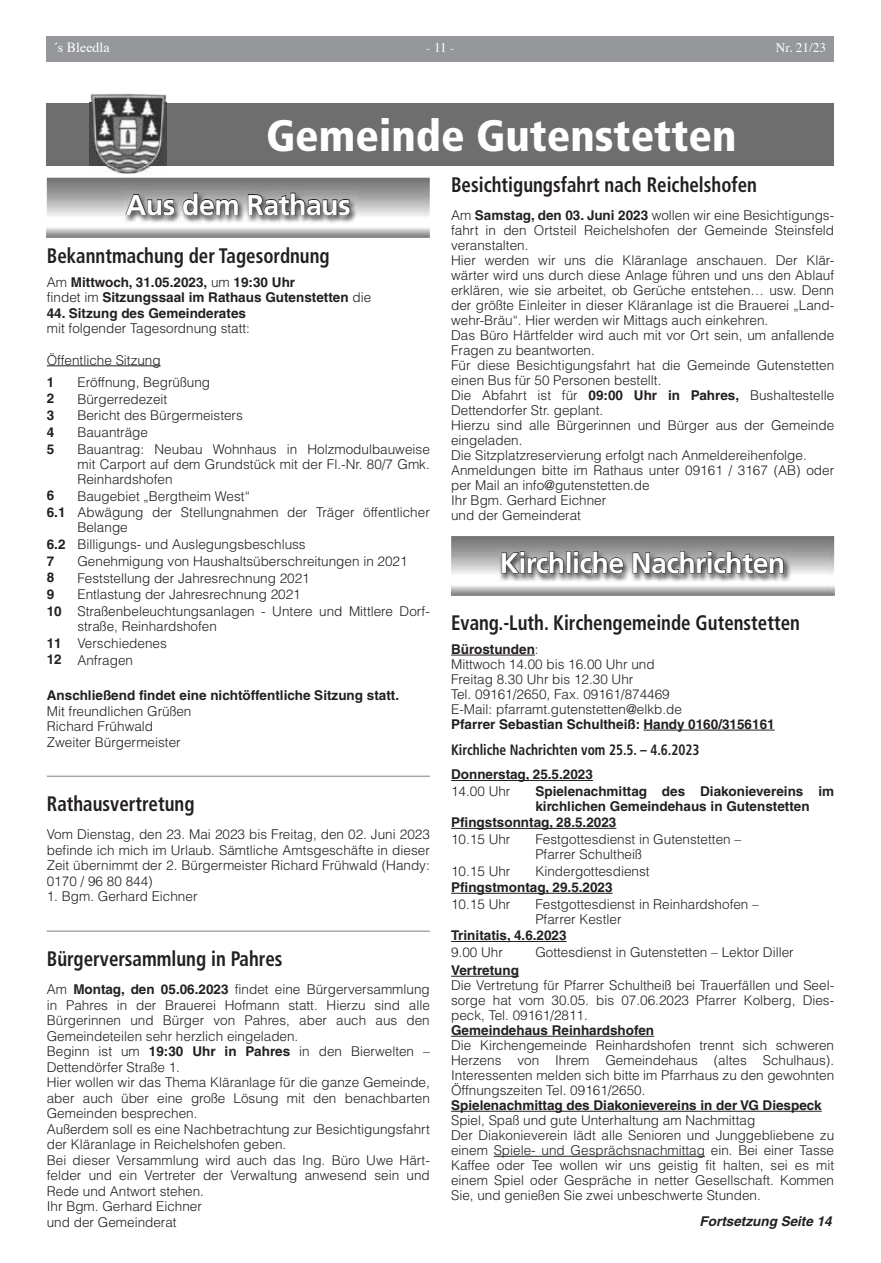
<style>
.page{position:relative;width:881px;height:1263px;background:#fff}
.page>*{position:absolute;margin:0;border:0;box-sizing:border-box;transform-origin:0 0}
.t1{font:900 condensed 43.95px "Frutiger LT";color:#fff}
.t2{font:700 28.5px "Frutiger LT";letter-spacing:-.02em;color:#fff}
.t3{font:700 condensed 21px "Frutiger LT";color:#231f20;scale:.9 1}
.t4{font:700 condensed 15px "Frutiger LT";color:#231f20;scale:.9 1}
.t5{font:13.95px "Times";color:#fff}
.t6{font:300 13.5px/15px "Helvetica LT";color:#231f20}
.t7{font:700 13.5px/15px "Helvetica LT";color:#231f20}
.t8{font:italic 700 13.5px "Helvetica LT";color:#231f20}
.t9{font:13.2px "Times";color:#fff}
.s1{font-weight:300}
.s2{font-weight:700}
</style>
<div class="page">
<div style="left:47px;top:36px;width:786px;height:26px;background:#95979a"></div>
<hr style="left:451px;top:655px;width:83px;height:1px;background:#231f20">
<hr style="left:643px;top:730px;width:131px;height:1px;background:#231f20">
<hr style="left:451px;top:976px;width:68px;height:1px;background:#231f20">
<hr style="left:451px;top:1036px;width:203px;height:1px;background:#231f20">
<hr style="left:451px;top:1111px;width:370px;height:1px;background:#231f20">
<hr style="left:493px;top:1156px;width:211px;height:1px;background:#231f20">
<img style="left:499px;top:550px;width:291px;height:32px">
<svg style="left:501px;top:551px;width:122px;height:23px"></svg>
<svg style="left:632px;top:551px;width:151px;height:23px"></svg>
<hr style="left:451px;top:780px;width:141px;height:1px;background:#231f20">
<hr style="left:451px;top:828px;width:165px;height:1px;background:#231f20">
<hr style="left:451px;top:893px;width:161px;height:1px;background:#231f20">
<hr style="left:451px;top:941px;width:115px;height:1px;background:#231f20">
<hr style="left:47px;top:365px;width:114px;height:1px;background:#231f20">
<hr style="left:47px;top:775px;width:382px;height:2px;background:#a8a9ad">
<hr style="left:47px;top:930px;width:382px;height:2px;background:#a8a9ad">
<div style="left:47px;top:103px;width:786px;height:63px;background:#6e6e6e"></div>
<img style="left:89px;top:94px;width:77px;height:80px">
<img style="left:89px;top:103px;width:77px;height:63px">
<img style="left:124px;top:192px;width:233px;height:31px">
<svg style="left:125px;top:194px;width:50px;height:22px"></svg>
<svg style="left:182px;top:192px;width:56px;height:24px"></svg>
<svg style="left:247px;top:192px;width:103px;height:24px"></svg>
<p class="t5" style="left:53px;top:34px;width:58px">´s Bleedla</p>
<p class="t9" style="left:426px;top:35px;width:30px">- 11 -</p>
<p class="t9" style="left:775px;top:35px;width:52px">Nr. 21/23</p>
<h1 class="t1" style="left:266px;top:109px;width:472px">Gemeinde Gutenstetten</h1>
<h2 class="t2" style="left:126px;top:188px;width:226px">Aus dem Rathaus</h2>
<h3 class="t3" style="left:47px;top:243px;width:316px">Bekanntmachung der Tagesordnung</h3>
<p class="t7" style="left:47px;top:274px;width:326px;line-height:15.5px"><span class="s1">Am</span> Mittwoch, 31.05.2023, <span class="s1">um</span> 19:30 Uhr<br><span class="s1">findet im</span> Sitzungssaal im Rathaus Gutenstetten <span class="s1">die</span></p>
<p class="t7" style="left:47px;top:305px;width:201px">44. Sitzung des Gemeinderates</p>
<p class="t6" style="left:47px;top:321px;width:205px">mit folgender Tagesordnung statt:</p>
<p class="t6" style="left:47px;top:352px;width:115px">Öffentliche Sitzung</p>
<p class="t7" style="left:47px;top:374px;width:9px">1</p>
<p class="t6" style="left:77px;top:374px;width:134px">Eröffnung, Begrüßung</p>
<p class="t7" style="left:47px;top:391px;width:9px">2</p>
<p class="t6" style="left:77px;top:391px;width:91px">Bürgerredezeit</p>
<p class="t7" style="left:47px;top:408px;width:9px">3</p>
<p class="t6" style="left:77px;top:408px;width:167px">Bericht des Bürgermeisters</p>
<p class="t7" style="left:47px;top:424px;width:9px">4</p>
<p class="t6" style="left:77px;top:425px;width:72px">Bauanträge</p>
<p class="t7" style="left:47px;top:441px;width:9px">5</p>
<p class="t6" style="left:77px;top:441px;width:354px;text-align:justify">Bauantrag: Neubau Wohnhaus in Holzmodulbauweise mit Carport auf dem Grundstück mit der Fl.-Nr. 80/7 Gmk.<br>Reinhardshofen</p>
<p class="t7" style="left:47px;top:488px;width:9px">6</p>
<p class="t6" style="left:47px;top:487px;width:384px;line-height:16.8px;text-indent:31px">Baugebiet „Bergtheim West“<br><span class="s2">6.1</span> Abwägung der Stellungnahmen der Träger öffentlicher</p>
<p class="t6" style="left:47px;top:519px;width:260px;line-height:16.6px;text-indent:31px">Belange<br><span class="s2">6.2</span> Billigungs- und Auslegungsbeschluss<br><span class="s2">7</span></p>
<p class="t6" style="left:77px;top:553px;width:331px">Genehmigung von Haushaltsüberschreitungen in 2021</p>
<p class="t7" style="left:47px;top:570px;width:9px">8</p>
<p class="t6" style="left:77px;top:570px;width:234px">Feststellung der Jahresrechnung 2021</p>
<p class="t7" style="left:47px;top:587px;width:9px">9</p>
<p class="t6" style="left:47px;top:586px;width:384px;line-height:16.8px;text-indent:31px">Entlastung der Jahresrechnung 2021<br><span class="s2">10</span> Straßenbeleuchtungsanlagen - Untere und Mittlere Dorf-</p>
<p class="t6" style="left:47px;top:618px;width:171px;line-height:16.8px;text-indent:31px">straße, Reinhardshofen<br><span class="s2">11</span> Verschiedenes<br><span class="s2">12</span> Anfragen</p>
<p class="t7" style="left:47px;top:687px;width:354px">Anschließend findet eine nichtöffentliche Sitzung statt.</p>
<p class="t6" style="left:47px;top:703px;width:146px;line-height:15.5px">Mit freundlichen Grüßen<br>Richard Frühwald<br>Zweiter Bürgermeister</p>
<h3 class="t3" style="left:47px;top:791px;width:165px">Rathausvertretung</h3>
<p class="t6" style="left:47px;top:827px;width:384px;line-height:15.5px;text-align:justify">Vom Dienstag, den 23. Mai 2023 bis Freitag, den 02. Juni 2023 befinde ich mich im Urlaub. Sämtliche Amtsgeschäfte in dieser Zeit übernimmt der 2. Bürgermeister Richard Frühwald (Handy:<br>0170 / 96 80 844)</p>
<p class="t6" style="left:47px;top:889px;width:152px">1. Bgm. Gerhard Eichner</p>
<h3 class="t3" style="left:47px;top:946px;width:263px">Bürgerversammlung in Pahres</h3>
<p class="t6" style="left:47px;top:981px;width:384px;line-height:15.5px">Am <span class="s2">Montag, den 05.06.2023</span> findet eine Bürgerversammlung in Pahres in der Brauerei Hofmann statt. Hierzu sind alle Bürgerinnen und Bürger von Pahres, aber auch aus den Gemeindeteilen sehr herzlich eingeladen.<br>Beginn ist um <span class="s2">19:30 Uhr in Pahres</span> in den Bierwelten – Dettendörfer Straße 1.<br>Hier wollen wir das Thema Kläranlage für die ganze Gemeinde, aber auch über eine große Lösung mit den benachbarten Gemeinden besprechen.<br>Außerdem soll es eine Nachbetrachtung zur Besichtigungsfahrt der Kläranlage in Reichelshofen geben.<br>Bei dieser Versammlung wird auch das Ing. Büro Uwe Härt&shy;felder und ein Vertreter der Verwaltung anwesend sein und Rede und Antwort stehen.<br>Ihr Bgm. Gerhard Eichner<br>und der Gemeinderat</p>
<h3 class="t3" style="left:451px;top:172px;width:341px">Besichtigungsfahrt nach Reichelshofen</h3>
<p class="t6" style="left:451px;top:208px;width:384px">Am <span class="s2">Samstag, den 03. Juni 2023</span> wollen wir eine Besichtigungs&shy;fahrt in den Ortsteil Reichelshofen der Gemeinde Steinsfeld veranstalten.<br>Hier werden wir uns die Kläranlage anschauen. Der Klär&shy;wärter wird uns durch diese Anlage führen und uns den Ablauf erklären, wie sie arbeitet, ob Gerüche entstehen… usw. Denn der größte Einleiter in dieser Kläranlage ist die Brauerei „Land&shy;wehr-Bräu“. Hier werden wir Mittags auch einkehren.<br>Das Büro Härtfelder wird auch mit vor Ort sein, um anfallende Fragen zu beantworten.<br>Für diese Besichtigungsfahrt hat die Gemeinde Gutenstetten einen Bus für 50 Personen bestellt.<br>Die Abfahrt ist für <span class="s2">09:00 Uhr in Pahres,</span> Bushaltestelle Dettendorfer Str. geplant.<br>Hierzu sind alle Bürgerinnen und Bürger aus der Gemeinde eingeladen.<br>Die Sitzplatzreservierung erfolgt nach Anmeldereihenfolge.<br>Anmeldungen bitte im Rathaus unter 09161 / 3167 (AB) oder per Mail an info@gutenstetten.de<br>Ihr Bgm. Gerhard Eichner<br>und der Gemeinderat</p>
<h2 class="t2" style="left:499px;top:546px;width:287px">Kirchliche Nachrichten</h2>
<h3 class="t3" style="left:451px;top:610px;width:389px">Evang.-Luth. Kirchengemeinde Gutenstetten</h3>
<p class="t6" style="left:451px;top:641px;width:232px"><span class="s2">Bürostunden</span>:<br>Mittwoch 14.00 bis 16.00 Uhr und<br>Freitag 8.30 Uhr bis 12.30 Uhr<br>Tel. 09161/2650, Fax. 09161/874469<br>E-Mail: pfarramt.gutenstetten@elkb.de</p>
<p class="t7" style="left:451px;top:716px;width:325px">Pfarrer Sebastian Schultheiß: Handy 0160/3156161</p>
<p class="t4" style="left:451px;top:741px;width:277px">Kirchliche Nachrichten vom 25.5. – 4.6.2023</p>
<p class="t7" style="left:451px;top:767px;width:143px">Donnerstag, 25.5.2023</p>
<p class="t6" style="left:451px;top:783px;width:61px">14.00 Uhr</p>
<p class="t7" style="left:535px;top:783px;width:300px">Spielenachmittag des Diakonievereins im kirchlichen Gemeindehaus in Gutenstetten</p>
<p class="t7" style="left:451px;top:814px;width:167px">Pfingstsonntag, 28.5.2023</p>
<p class="t6" style="left:451px;top:831px;width:61px">10.15 Uhr</p>
<p class="t6" style="left:535px;top:831px;width:207px">Festgottesdienst in Gutenstetten –<br>Pfarrer Schultheiß</p>
<p class="t6" style="left:451px;top:863px;width:61px">10.15 Uhr</p>
<p class="t6" style="left:535px;top:863px;width:116px">Kindergottesdienst</p>
<p class="t7" style="left:451px;top:879px;width:163px">Pfingstmontag, 29.5.2023</p>
<p class="t6" style="left:451px;top:896px;width:61px">10.15 Uhr</p>
<p class="t6" style="left:535px;top:896px;width:225px">Festgottesdienst in Reinhardshofen –<br>Pfarrer Kestler</p>
<p class="t7" style="left:451px;top:928px;width:117px">Trinitatis, 4.6.2023</p>
<p class="t6" style="left:451px;top:944px;width:53px">9.00 Uhr</p>
<p class="t6" style="left:535px;top:944px;width:260px">Gottesdienst in Gutenstetten – Lektor Diller</p>
<p class="t7" style="left:451px;top:962px;width:69px">Vertretung</p>
<p class="t6" style="left:451px;top:977px;width:384px;text-align:justify">Die Vertretung für Pfarrer Schultheiß bei Trauerfällen und Seel&shy;sorge hat vom 30.05. bis 07.06.2023 Pfarrer Kolberg, Dies&shy;peck, Tel. 09161/2811.</p>
<p class="t7" style="left:451px;top:1022px;width:204px">Gemeindehaus Reinhardshofen</p>
<p class="t6" style="left:451px;top:1037px;width:384px;text-align:justify">Die Kirchengemeinde Reinhardshofen trennt sich schweren Herzens von Ihrem Gemeindehaus (altes Schulhaus).<br>Interessenten melden sich bitte im Pfarrhaus zu den gewohnten Öffnungszeiten Tel. 09161/2650.</p>
<p class="t7" style="left:451px;top:1097px;width:372px">Spielenachmittag des Diakonievereins in der VG Diespeck</p>
<p class="t6" style="left:451px;top:1112px;width:384px">Spiel, Spaß und gute Unterhaltung am Nachmittag<br>Der Diakonieverein lädt alle Senioren und Junggebliebene zu einem Spiele- und Gesprächsnachmittag ein. Bei einer Tasse Kaffee oder Tee wollen wir uns geistig fit halten, sei es mit einem Spiel oder Gespräche in netter Gesellschaft. Kommen Sie, und genießen Sie zwei unbeschwerte Stunden.</p>
<p class="t8" style="left:699px;top:1213px;width:134px">Fortsetzung Seite 14</p>
</div>
